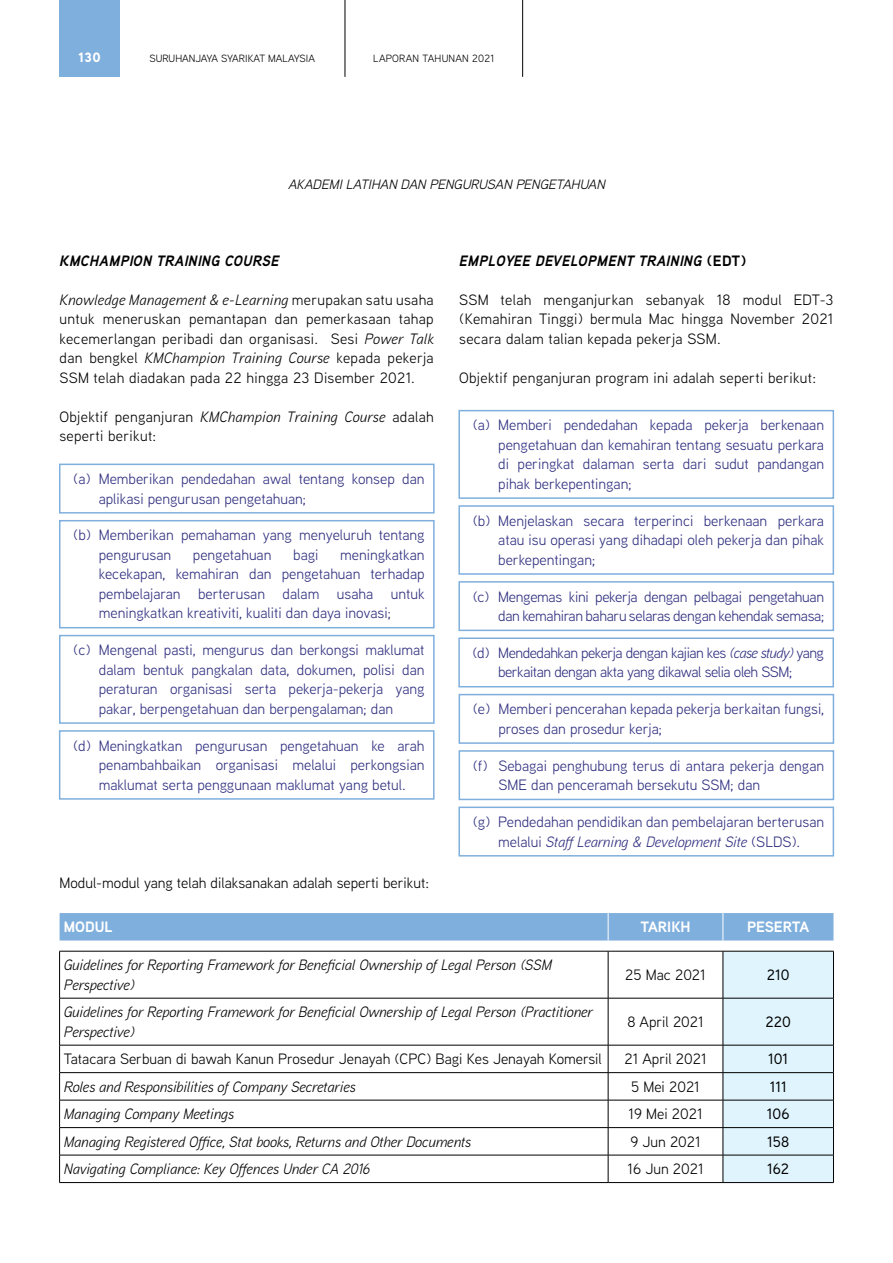
<style>
.page{position:relative;width:893px;height:1263px;background:#fff}
.page>*{position:absolute;margin:0;border:0;box-sizing:border-box;transform-origin:0 0}
.t1{font:15px/19.5px "Aaux Next";color:#2f2f80;text-align:justify}
.t2{font:15px/19.5px "Aaux Next";color:#000;text-align:justify}
.t3{font:italic 15px/19.5px "Aaux Next";color:#000}
.t4{font:15px/19.5px "Aaux Next";letter-spacing:.02em;color:#000}
.t5{font:15px/19.5px "Aaux Next";letter-spacing:-.03em;color:#2f2f80;text-align:center}
.t6{font:15px/19.5px "Aaux Next";letter-spacing:-.02em;color:#2f2f80;text-align:right}
.t7{font:italic 700 15px "Aaux Next";letter-spacing:.02em;color:#000}
.t8{font:500 15px "Aaux Next";color:#000}
.t9{font:700 15px "Aaux Next";color:#fff}
.t10{font:700 15px "Aaux Next";letter-spacing:-.02em;color:#fff}
.t11{font:italic 13.5px "Aaux Next";color:#000}
.t12{font:900 13.5px "Aaux Next";color:#fff}
.t13{font:10.5px "Aaux Next";color:#000}
.t14{font:10.5px "Aaux Next";letter-spacing:.02em;color:#000}
.s1{font-style:italic}
.s2{font-style:normal}
</style>
<div class="page">
<div style="left:60px;top:0;width:60px;height:77px;background:#7fafdd"></div>
<hr style="left:345px;top:0;width:1px;height:77px;background:#000">
<hr style="left:522px;top:0;width:1px;height:77px;background:#000">
<svg style="left:60px;top:952px;width:548px;height:230px"></svg>
<div style="left:60px;top:913px;width:773px;height:27px;background:#7fafdd"></div>
<hr style="left:608px;top:951px;width:1px;height:47px;background:#000">
<hr style="left:59px;top:998px;width:549px;height:1px;background:#000">
<hr style="left:608px;top:998px;width:115px;height:1px;background:#000">
<hr style="left:608px;top:998px;width:1px;height:47px;background:#000">
<hr style="left:59px;top:1045px;width:549px;height:1px;background:#000">
<hr style="left:608px;top:1045px;width:115px;height:1px;background:#000">
<hr style="left:59px;top:1072px;width:549px;height:1px;background:#000">
<hr style="left:608px;top:1072px;width:115px;height:1px;background:#000">
<hr style="left:59px;top:1100px;width:549px;height:1px;background:#000">
<hr style="left:608px;top:1100px;width:115px;height:1px;background:#000">
<hr style="left:59px;top:1127px;width:549px;height:1px;background:#000">
<hr style="left:608px;top:1127px;width:115px;height:1px;background:#000">
<hr style="left:59px;top:1155px;width:549px;height:1px;background:#000">
<hr style="left:608px;top:1155px;width:115px;height:1px;background:#000">
<svg style="left:608px;top:1045px;width:1px;height:137px"></svg>
<hr style="left:59px;top:1182px;width:549px;height:1px;background:#000">
<hr style="left:608px;top:1182px;width:115px;height:1px;background:#000">
<hr style="left:723px;top:1182px;width:111px;height:1px;background:#000">
<hr style="left:59px;top:951px;width:549px;height:1px;background:#000">
<hr style="left:59px;top:951px;width:1px;height:47px;background:#000">
<hr style="left:608px;top:951px;width:115px;height:1px;background:#000">
<hr style="left:59px;top:998px;width:1px;height:47px;background:#000">
<svg style="left:59px;top:1045px;width:1px;height:137px"></svg>
<svg style="left:723px;top:951px;width:111px;height:231px"></svg>
<div style="left:59px;top:464px;width:376px;height:50px;border:2px solid #7fafdd"></div>
<div style="left:59px;top:520px;width:376px;height:108px;border:2px solid #7fafdd"></div>
<div style="left:59px;top:635px;width:376px;height:89px;border:2px solid #7fafdd"></div>
<div style="left:59px;top:730px;width:376px;height:70px;border:2px solid #7fafdd"></div>
<div style="left:458px;top:410px;width:376px;height:89px;border:2px solid #7fafdd"></div>
<div style="left:458px;top:505px;width:376px;height:70px;border:2px solid #7fafdd"></div>
<div style="left:459px;top:694px;width:375px;height:50px;border:2px solid #7fafdd"></div>
<div style="left:458px;top:581px;width:376px;height:50px;border:2px solid #7fafdd"></div>
<div style="left:459px;top:750px;width:375px;height:50px;border:2px solid #7fafdd"></div>
<div style="left:458px;top:637px;width:376px;height:50px;border:2px solid #7fafdd"></div>
<div style="left:458px;top:806px;width:376px;height:50px;border:2px solid #7fafdd"></div>
<p class="t12" style="left:79px;top:47px;width:24px">130</p>
<p class="t13" style="left:149px;top:52px;width:167px">SURUHANJAYA SYARIKAT MALAYSIA</p>
<p class="t14" style="left:373px;top:52px;width:123px">LAPORAN TAHUNAN 2021</p>
<p class="t11" style="left:288px;top:175px;width:322px">AKADEMILATIHAN DAN PENGURUSAN PENGETAHUAN</p>
<p class="t7" style="left:60px;top:250px;width:221px">KMCHAMPION TRAINING COURSE</p>
<p class="t2" style="left:60px;top:289px;width:376px"><span class="s1">Knowledge Management &amp; e-Learning</span> merupakan satu usaha untuk meneruskan pemantapan dan pemerkasaan tahap kecemerlangan peribadi dan organisasi. Sesi <span class="s1">Power Talk </span>dan bengkel <span class="s1">KMChampion Training Course</span> kepada pekerja SSM telah diadakan pada 22 hingga 23 Disember 2021.</p>
<p class="t4" style="left:60px;top:406px;width:376px">Objektif penganjuran <span class="s1">KMChampion Training Course</span> adalah seperti berikut:</p>
<p class="t1" style="left:99px;top:469px;width:327px;text-indent:-26px">(a) Memberikan pendedahan awal tentang konsep dan aplikasi pengurusan pengetahuan;</p>
<p class="t1" style="left:99px;top:525px;width:327px;text-indent:-26px">(b) Memberikan pemahaman yang menyeluruh tentang pengurusan</p>
<p class="t1" style="left:99px;top:544px;width:327px;text-indent:241px">meningkatkan kecekapan, kemahiran dan pengetahuan terhadap pembelajaran berterusan dalam usaha untuk meningkatkan kreativiti, kualiti dan daya inovasi;</p>
<p class="t1" style="left:99px;top:640px;width:327px;text-indent:-26px">(c) Mengenal pasti, mengurus dan berkongsi maklumat dalam bentuk pangkalan data, dokumen, polisi dan peraturan organisasi serta pekerja-pekerja yang pakar, berpengetahuan dan berpengalaman; dan</p>
<p class="t1" style="left:99px;top:735px;width:327px;text-indent:-26px">(d) Meningkatkan pengurusan pengetahuan ke arah penambahbaikan organisasi melalui perkongsian maklumat serta penggunaan maklumat yang betul.</p>
<p class="t1" style="left:193px;top:544px;width:80px">pengetahuan</p>
<p class="t1" style="left:293px;top:544px;width:27px">bagi</p>
<p class="t7" style="left:459px;top:250px;width:289px">EMPLOYEE DEVELOPMENT TRAINING <span class="s2">(EDT)</span></p>
<p class="t2" style="left:459px;top:289px;width:376px">SSM telah menganjurkan sebanyak 18 modul EDT-3 (Kemahiran Tinggi) bermula Mac hingga November 2021 secara dalam talian kepada pekerja SSM.</p>
<p class="t4" style="left:459px;top:367px;width:358px">Objektif penganjuran program ini adalah seperti berikut:</p>
<p class="t1" style="left:498px;top:415px;width:327px;text-indent:-26px">(a) Memberi pendedahan kepada pekerja berkenaan pengetahuan dan kemahiran tentang sesuatu perkara di peringkat dalaman serta dari sudut pandangan pihak berkepentingan;</p>
<p class="t1" style="left:498px;top:510px;width:327px;text-indent:-26px">(b) Menjelaskan secara terperinci berkenaan perkara atau isu operasi yang dihadapi oleh pekerja dan pihak berkepentingan;</p>
<p class="t6" style="left:473px;top:586px;width:353px">(c) Mengemas kini pekerja dengan pelbagai pengetahuan dan kemahiran baharu selaras dengan kehendak semasa;</p>
<p class="t5" style="left:473px;top:642px;width:353px">(d) Mendedahkan pekerja dengan kajian kes <span class="s1">(case study)</span> yang berkaitan dengan akta yang dikawal selia oleh SSM;</p>
<p class="t1" style="left:498px;top:699px;width:327px;text-indent:-26px">(e) Memberi pencerahan kepada pekerja berkaitan fungsi, proses dan prosedur kerja;</p>
<p class="t1" style="left:498px;top:755px;width:327px;text-indent:-26px">(f) Sebagai penghubung terus di antara pekerja dengan<br>SME dan penceramah bersekutu SSM; dan</p>
<p class="t1" style="left:473px;top:811px;width:353px;text-align:center">(g) Pendedahan pendidikan dan pembelajaran berterusan melalui <span class="s1">Staff Learning &amp; Development Site</span> (SLDS).</p>
<p class="t2" style="left:59px;top:872px;width:371px">Modul-modul yang telah dilaksanakan adalah seperti berikut:</p>
<p class="t9" style="left:64px;top:916px;width:50px">MODUL</p>
<p class="t9" style="left:640px;top:916px;width:52px">TARIKH</p>
<p class="t10" style="left:747px;top:916px;width:64px">PESERTA</p>
<p class="t3" style="left:64px;top:955px;width:489px">Guidelines for Reporting Framework for Beneficial Ownership of Legal Person (SSM<br>Perspective)</p>
<p class="t2" style="left:625px;top:964px;width:82px">25 Mac 2021</p>
<p class="t8" style="left:767px;top:964px;width:24px">210</p>
<p class="t3" style="left:64px;top:1002px;width:530px">Guidelines for Reporting Framework for Beneficial Ownership of Legal Person (Practitioner<br>Perspective)</p>
<p class="t2" style="left:627px;top:1011px;width:78px">8 April 2021</p>
<p class="t8" style="left:766px;top:1011px;width:27px">220</p>
<p class="t2" style="left:64px;top:1049px;width:539px">Tatacara Serbuan di bawah Kanun Prosedur Jenayah (CPC) Bagi Kes Jenayah Komersil</p>
<p class="t2" style="left:624px;top:1049px;width:84px">21 April 2021</p>
<p class="t8" style="left:768px;top:1049px;width:22px">101</p>
<p class="t3" style="left:64px;top:1076px;width:293px">Roles and Responsibilities of Company Secretaries</p>
<p class="t2" style="left:631px;top:1076px;width:70px">5 Mei 2021</p>
<p class="t8" style="left:770px;top:1076px;width:19px">111</p>
<p class="t3" style="left:64px;top:1103px;width:172px">Managing Company Meetings</p>
<p class="t2" style="left:628px;top:1103px;width:76px">19 Mei 2021</p>
<p class="t8" style="left:767px;top:1104px;width:24px">106</p>
<p class="t3" style="left:64px;top:1131px;width:409px">Managing Registered Office, Stat books, Returns and Other Documents</p>
<p class="t2" style="left:630px;top:1131px;width:72px">9 Jun 2021</p>
<p class="t8" style="left:767px;top:1131px;width:23px">158</p>
<p class="t3" style="left:64px;top:1158px;width:307px">Navigating Compliance: Key Offences Under CA 2016</p>
<p class="t2" style="left:627px;top:1158px;width:78px">16 Jun 2021</p>
<p class="t8" style="left:767px;top:1158px;width:24px">162</p>
</div>
